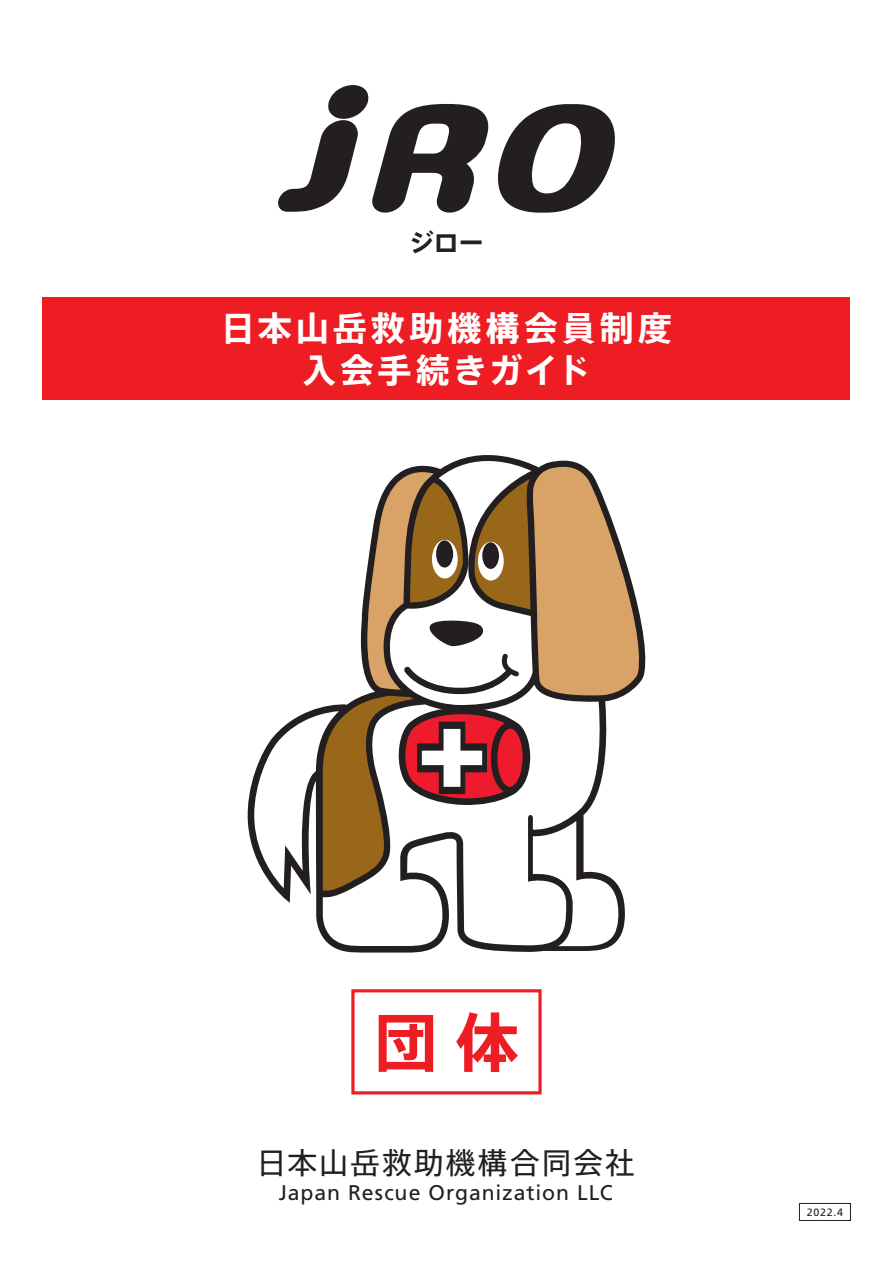
<style>
.page{position:relative;width:893px;height:1263px;background:#fff}
.page>*{position:absolute;margin:0;border:0;box-sizing:border-box;transform-origin:0 0}
.t1{font:63.75px "Axis Basic Pro N B";color:#ee1d23}
.t2{font:34.05px/42.5px "Axis Basic Pro N B";letter-spacing:.105em;color:#fff;text-align:center}
.t3{font:29.7px "Axis Basic Pro N R";letter-spacing:.065em;color:#231f20}
.t4{font:25.5px "Axis Basic Pro N B";color:#231f20}
.t5{font:21.3px "Frutiger";letter-spacing:.04em;color:#231f20}
.t6{font:10.65px "Frutiger";color:#231f20}
</style>
<div class="page">
<div style="left:351px;top:989px;width:191px;height:105px;border:3px solid #ee1d23"></div>
<div style="left:799px;top:1203px;width:52px;height:18px;border:1px solid #231f20"></div>
<div style="left:43px;top:298px;width:807px;height:102px;background:#ee1d23"></div>
<svg style="left:278px;top:85px;width:337px;height:128px"></svg>
<svg style="left:247px;top:708px;width:378px;height:244px"></svg>
<svg style="left:319px;top:455px;width:327px;height:440px"></svg>
<p class="t4" style="left:409px;top:223px;width:76px">ジロー</p>
<h2 class="t2" style="left:221px;top:304px;width:452px">日本山岳救助機構会員制度入会手続きガイド</h2>
<h1 class="t1" style="left:374px;top:994px;width:146px">団 体</h1>
<h3 class="t3" style="left:257px;top:1141px;width:380px">日本山岳救助機構合同会社</h3>
<p class="t5" style="left:279px;top:1180px;width:336px">Japan Rescue Organization LLC</p>
<p class="t6" style="left:807px;top:1206px;width:38px">2022.4</p>
</div>
